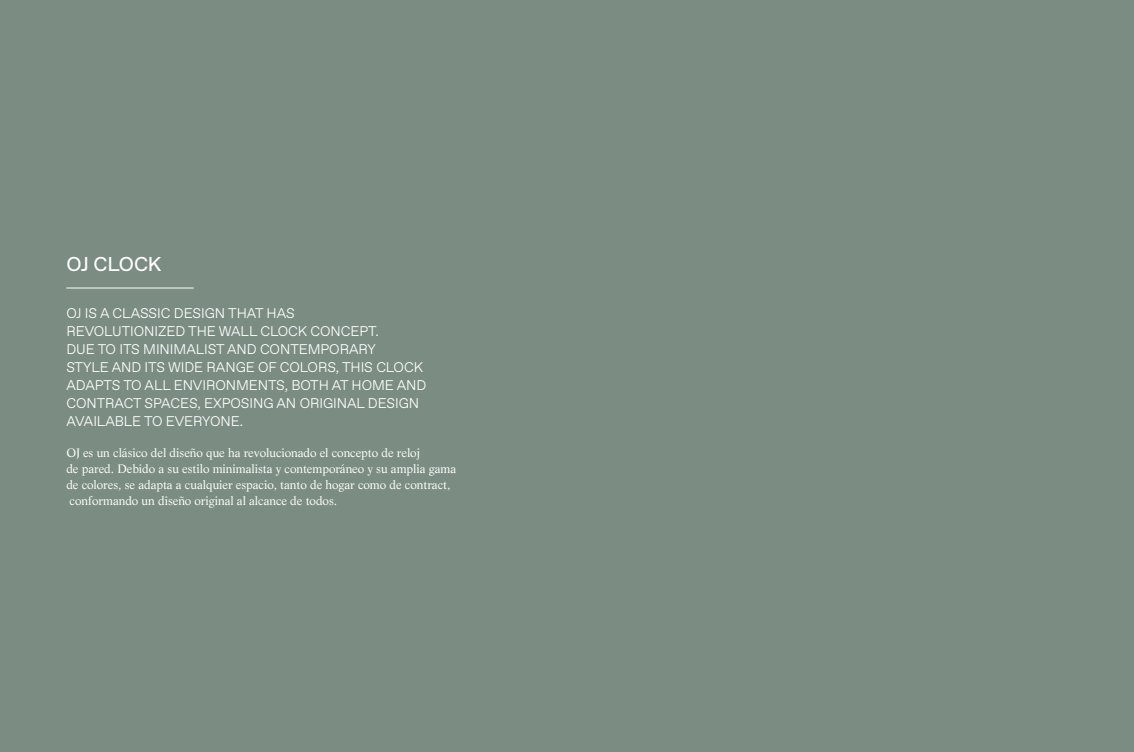
<style>
.page{position:relative;width:1134px;height:752px;background:#fff}
.page>*{position:absolute;margin:0;border:0;box-sizing:border-box;transform-origin:0 0}
.t1{font:20px "Favorit";letter-spacing:-.005em;color:#fff}
.t2{font:300 14px/18px "Favorit";letter-spacing:-.005em;color:#fff}
.t3{font:12px/16px "Life LT Std";letter-spacing:-.005em;color:#fff}
</style>
<div class="page">
<div style="left:567px;top:0;width:567px;height:751px;background:#7b8c83"></div>
<div style="left:0;top:0;width:567px;height:751px;background:#7b8c83"></div>
<hr style="left:66px;top:287px;width:128px;height:1px;background:#fff">
<h1 class="t1" style="left:66px;top:250px;width:97px">OJ CLOCK</h1>
<p class="t2" style="left:66px;top:303px;width:362px">OJ IS A CLASSIC DESIGN THAT HAS<br>REVOLUTIONIZED THE WALL CLOCK CONCEPT.<br>DUE TO ITS MINIMALIST AND CONTEMPORARY<br>STYLE AND ITS WIDE RANGE OF COLORS, THIS CLOCK ADAPTS TO ALL ENVIRONMENTS, BOTH AT HOME AND CONTRACT SPACES, EXPOSING AN ORIGINAL DESIGN AVAILABLE TO EVERYONE.</p>
<p class="t3" style="left:66px;top:444px;width:391px">OJ es un clásico del diseño que ha revolucionado el concepto de reloj<br>de pared. Debido a su estilo minimalista y contemporáneo y su amplia gama de colores, se adapta a cualquier espacio, tanto de hogar como de contract, conformando un diseño original al alcance de todos.</p>
</div>
